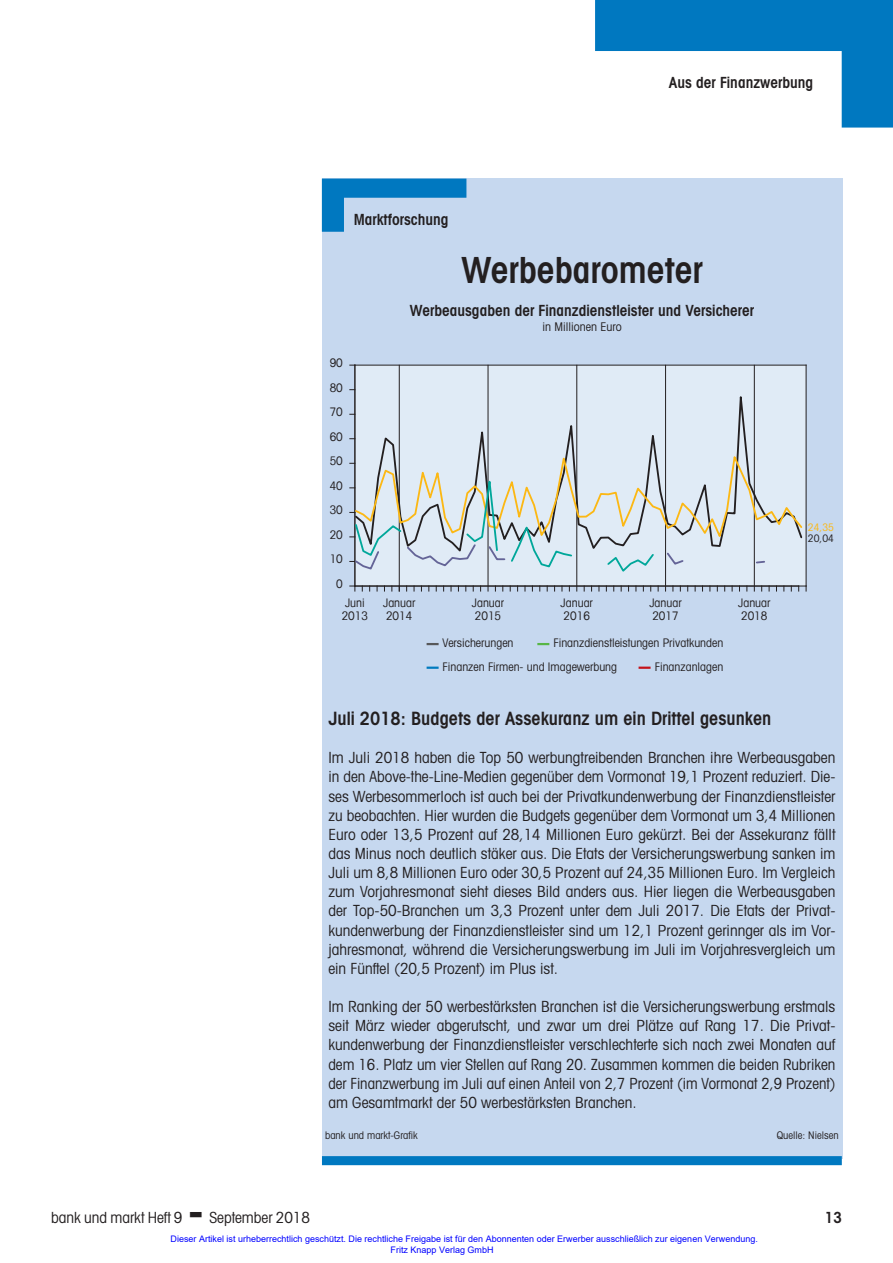
<style>
.page{position:relative;width:893px;height:1263px;background:#fff}
.page>*{position:absolute;margin:0;border:0;box-sizing:border-box;transform-origin:0 0}
.t1{font:600 condensed 36px "Avant Garde";color:#231f20}
.t2{font:600 condensed 18.3px "Avant Garde";color:#231f20}
.t3{font:condensed 15.3px/19.2px "Avant Garde";color:#231f20;text-align:justify}
.t4{font:600 condensed 15.3px "Avant Garde";color:#231f20}
.t5{font:condensed 12px "Avant Garde";color:#231f20}
.t6{font:condensed 11.85px/23.2px "Avant Garde";color:#231f20}
.t7{font:condensed 11.85px/13.4px "Avant Garde LT";color:#231f20}
.t8{font:condensed 10.5px "Avant Garde";color:#231f20}
.t9{font:condensed 10.35px "Avant Garde";color:#231f20}
.t10{font:condensed 10.35px "Avant Garde";color:#fcb814}
.t11{font:9px/10.8px "Arial";color:#00f}
</style>
<div class="page">
<div style="left:322px;top:179px;width:520px;height:980px;background:#c6d8ef"></div>
<div style="left:322px;top:1156px;width:520px;height:9px;background:#0078c0"></div>
<svg style="left:322px;top:179px;width:144px;height:53px"></svg>
<div style="left:355px;top:365px;width:451px;height:221px;background:#e0ebf6"></div>
<hr style="left:399px;top:365px;width:1px;height:226px;background:#231f20">
<hr style="left:488px;top:365px;width:1px;height:226px;background:#231f20">
<hr style="left:576px;top:365px;width:1px;height:226px;background:#231f20">
<hr style="left:665px;top:365px;width:1px;height:226px;background:#231f20">
<hr style="left:754px;top:365px;width:1px;height:226px;background:#231f20">
<hr style="left:355px;top:365px;width:451px;height:1px;background:#231f20">
<hr style="left:806px;top:365px;width:1px;height:221px;background:#231f20">
<hr style="left:355px;top:586px;width:451px;height:1px;background:#231f20">
<hr style="left:354px;top:365px;width:1px;height:221px;background:#231f20">
<svg style="left:427px;top:643px;width:12px;height:2px"></svg>
<svg style="left:427px;top:667px;width:12px;height:2px"></svg>
<svg style="left:537px;top:643px;width:12px;height:2px"></svg>
<svg style="left:639px;top:667px;width:12px;height:2px"></svg>
<svg style="left:353px;top:373px;width:402px;height:77px"></svg>
<svg style="left:350px;top:450px;width:453px;height:124px"></svg>
<svg style="left:595px;top:0;width:298px;height:128px"></svg>
<p class="t4" style="left:354px;top:210px;width:96px">Marktforschung</p>
<p class="t4" style="left:669px;top:74px;width:146px">Aus der Finanzwerbung</p>
<p class="t7" style="left:330px;top:356px;width:15px">90</p>
<p class="t7" style="left:330px;top:380px;width:15px">80</p>
<p class="t7" style="left:330px;top:405px;width:15px">70</p>
<p class="t7" style="left:330px;top:429px;width:15px">60</p>
<p class="t7" style="left:330px;top:454px;width:15px">50</p>
<p class="t7" style="left:330px;top:479px;width:15px">40</p>
<p class="t7" style="left:330px;top:503px;width:15px">30</p>
<p class="t7" style="left:330px;top:528px;width:15px">20</p>
<p class="t7" style="left:330px;top:552px;width:15px">10</p>
<p class="t7" style="left:336px;top:577px;width:8px">0</p>
<h1 class="t1" style="left:461px;top:248px;width:243px">Werbebarometer</h1>
<p class="t4" style="left:410px;top:301px;width:346px">Werbeausgaben der Finanzdienstleister und Versicherer</p>
<p class="t5" style="left:542px;top:319px;width:81px">in Millionen Euro</p>
<p class="t7" style="left:342px;top:596px;width:28px">Juni<br>2013</p>
<p class="t7" style="left:383px;top:596px;width:34px">Januar<br>2014</p>
<p class="t7" style="left:472px;top:596px;width:34px">Januar<br>2015</p>
<p class="t7" style="left:561px;top:596px;width:34px">Januar<br>2016</p>
<p class="t7" style="left:649px;top:596px;width:34px">Januar<br>2017</p>
<p class="t7" style="left:738px;top:596px;width:34px">Januar<br>2018</p>
<p class="t6" style="left:442px;top:631px;width:73px">Versicherungen</p>
<p class="t6" style="left:443px;top:631px;width:282px;text-indent:111px">Finanzdienstleistungen Privatkunden<br>Finanzen Firmen- und Imagewerbung</p>
<p class="t6" style="left:655px;top:654px;width:70px">Finanzanlagen</p>
<p class="t10" style="left:808px;top:520px;width:28px">24,35</p>
<p class="t9" style="left:808px;top:532px;width:28px">20,04</p>
<p class="t2" style="left:328px;top:707px;width:445px">Juli 2018: Budgets der Assekuranz um ein Drittel gesunken</p>
<p class="t3" style="left:328px;top:748px;width:509px">Im Juli 2018 haben die Top 50 werbungtreibenden Branchen ihre Werbeausgaben in den Above-the-Line-Medien gegenüber dem Vormonat 19,1 Prozent reduziert. Die&shy;ses Werbesommerloch ist auch bei der Privatkundenwerbung der Finanzdienstleister zu beobachten. Hier wurden die Budgets gegenüber dem Vormonat um 3,4 Millionen Euro oder 13,5 Prozent auf 28,14 Millionen Euro gekürzt. Bei der Assekuranz fällt das Minus noch deutlich stäker aus. Die Etats der Versicherungswerbung sanken im Juli um 8,8 Millionen Euro oder 30,5 Prozent auf 24,35 Millionen Euro. Im Vergleich zum Vorjahresmonat sieht dieses Bild anders aus. Hier liegen die Werbeausgaben der Top-50-Branchen um 3,3 Prozent unter dem Juli 2017. Die Etats der Privat&shy;kundenwerbung der Finanzdienstleister sind um 12,1 Prozent gerinnger als im Vor&shy;jahresmonat, während die Versicherungswerbung im Juli im Vorjahresvergleich um ein Fünftel (20,5 Prozent) im Plus ist.</p>
<p class="t3" style="left:328px;top:997px;width:509px">Im Ranking der 50 werbestärksten Branchen ist die Versicherungswerbung erstmals seit März wieder abgerutscht, und zwar um drei Plätze auf Rang 17. Die Privat&shy;kundenwerbung der Finanzdienstleister verschlechterte sich nach zwei Monaten auf dem 16. Platz um vier Stellen auf Rang 20. Zusammen kommen die beiden Rubriken der Finanzwerbung im Juli auf einen Anteil von 2,7 Prozent (im Vormonat 2,9 Prozent) am Gesamtmarkt der 50 werbestärksten Branchen.</p>
<p class="t8" style="left:325px;top:1129px;width:94px">bank und markt-Grafik</p>
<p class="t8" style="left:777px;top:1129px;width:63px">Quelle: Nielsen</p>
<p class="t3" style="left:51px;top:1207px;width:133px">bank und markt Heft 9</p>
<p class="t3" style="left:209px;top:1207px;width:102px">September 2018</p>
<p class="t4" style="left:825px;top:1208px;width:19px">13</p>
<p class="t11" style="left:391px;top:1233px;width:369px;text-indent:-220px">Dieser Artikel ist urheberrechtlich geschützt. Die rechtliche Freigabe ist für den Abonnenten oder Erwerber ausschließlich zur eigenen Verwendung.<br>Fritz Knapp Verlag GmbH</p>
</div>
